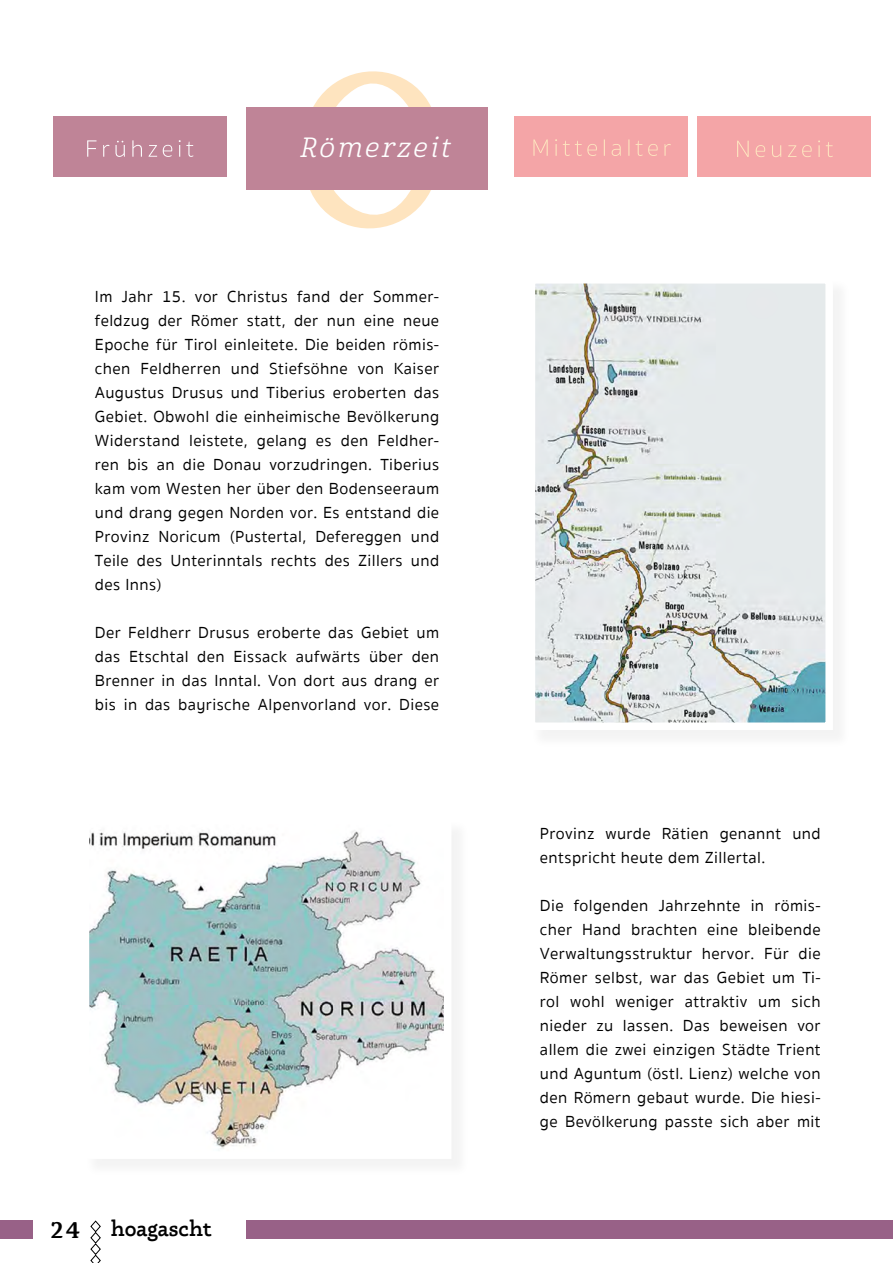
<style>
.page{position:relative;width:893px;height:1263px;background:#fff}
.page>*{position:absolute;margin:0;border:0;box-sizing:border-box;transform-origin:0 0}
.t1{font:27px "Cabrito Nor Reg It";letter-spacing:.1em;color:#fff}
.t2{font:600 24px "Kopius";color:#000}
.t3{font:600 22.5px "Phoreus Cherokee";color:#000;scale:.93 1}
.t4{font:16.5px/24px "Sukhumvit Set Text";letter-spacing:.025em;color:#000;text-align:justify}
</style>
<div class="page">
<svg style="left:90px;top:1220px;width:11px;height:43px"></svg>
<div style="left:247px;top:1220px;width:646px;height:18px;background:#986187"></div>
<div style="left:0;top:1220px;width:33px;height:18px;background:#986187"></div>
<img style="left:91px;top:831px;width:351px;height:317px">
<div style="left:530px;top:278px;width:322px;height:471px;background:#f7f7f7"></div>
<img style="left:537px;top:285px;width:287px;height:436px">
<div style="left:528px;top:276px;width:305px;height:454px;border:8px solid #fff"></div>
<svg style="left:299px;top:71px;width:144px;height:158px"></svg>
<div style="left:247px;top:107px;width:241px;height:82px;background:#bf8497"></div>
<div style="left:697px;top:117px;width:174px;height:60px;background:#f4a5a7"></div>
<div style="left:514px;top:117px;width:174px;height:60px;background:#f4a5a7"></div>
<svg style="left:533px;top:139px;width:138px;height:17px"></svg>
<svg style="left:737px;top:140px;width:96px;height:17px"></svg>
<div style="left:53px;top:116px;width:173px;height:61px;background:#bf8497"></div>
<svg style="left:87px;top:140px;width:106px;height:17px"></svg>
<h1 class="t1" style="left:300px;top:131px;width:151px">Römerzeit</h1>
<p class="t4" style="left:95px;top:285px;width:346px">Im Jahr 15. vor Christus fand der Sommer&shy;feldzug der Römer statt, der nun eine neue Epoche für Tirol einleitete. Die beiden römis&shy;chen Feldherren und Stiefsöhne von Kaiser Augustus Drusus und Tiberius eroberten das Gebiet. Obwohl die einheimische Bevölkerung Widerstand leistete, gelang es den Feldher&shy;ren bis an die Donau vorzudringen. Tiberius kam vom Westen her über den Bodenseeraum und drang gegen Norden vor. Es entstand die Provinz Noricum (Pustertal, Defereggen und Teile des Unterinntals rechts des Zillers und des Inns)</p>
<p class="t4" style="left:95px;top:621px;width:346px">Der Feldherr Drusus eroberte das Gebiet um das Etschtal den Eissack aufwärts über den Brenner in das Inntal. Von dort aus drang er bis in das bayrische Alpenvorland vor. Diese</p>
<h2 class="t2" style="left:51px;top:1215px;width:31px">24</h2>
<h3 class="t3" style="left:111px;top:1215px;width:110px">hoagascht</h3>
<p class="t4" style="left:540px;top:822px;width:282px">Provinz wurde Rätien genannt und entspricht heute dem Zillertal.</p>
<p class="t4" style="left:540px;top:894px;width:282px">Die folgenden Jahrzehnte in römis&shy;cher Hand brachten eine bleibende Verwaltungsstruktur hervor. Für die Römer selbst, war das Gebiet um Ti&shy;rol wohl weniger attraktiv um sich nieder zu lassen. Das beweisen vor allem die zwei einzigen Städte Trient und Aguntum (östl. Lienz) welche von den Römern gebaut wurde. Die hiesi&shy;ge Bevölkerung passte sich aber mit</p>
</div>
